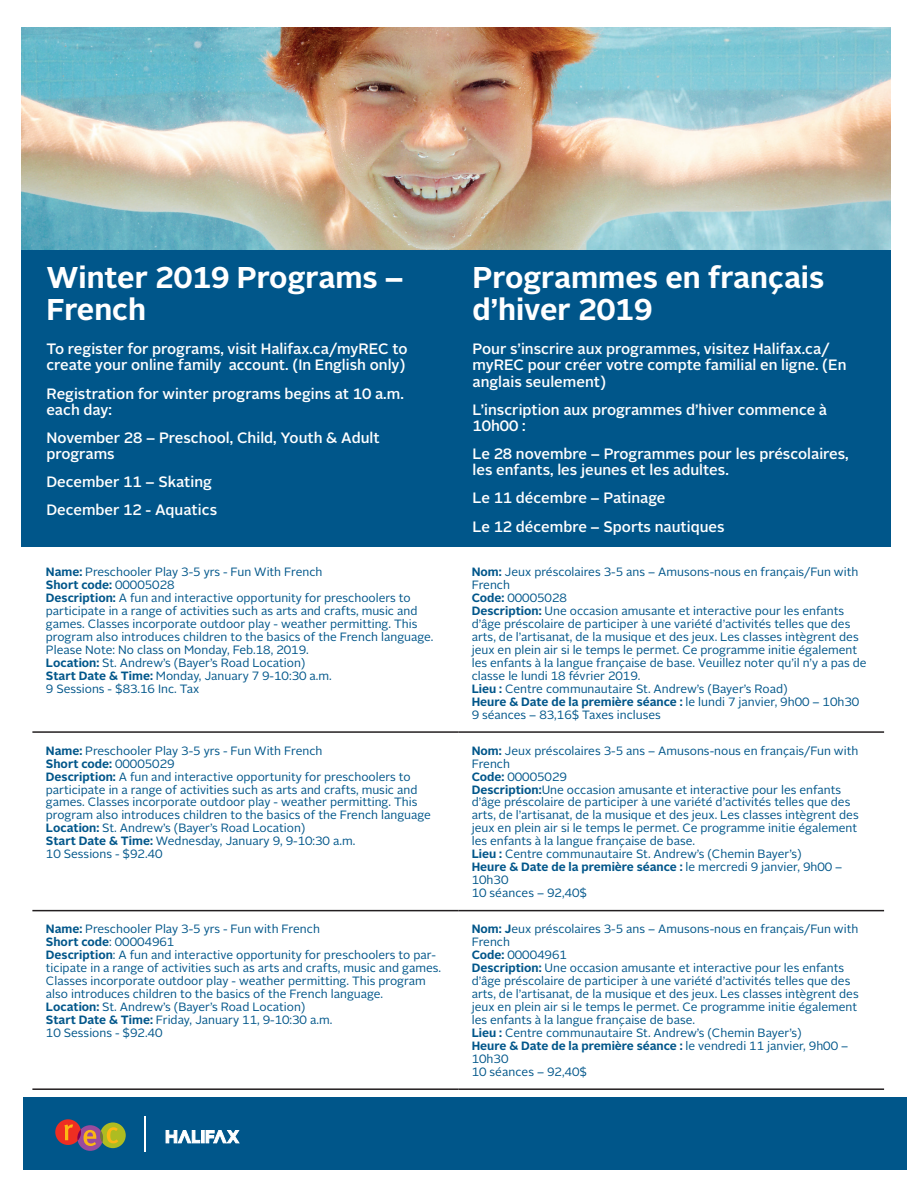
<style>
.page{position:relative;width:918px;height:1188px;background:#fff}
.page>*{position:absolute;margin:0;border:0;box-sizing:border-box;transform-origin:0 0}
.t1{font:700 30px/32.4px "Alright Sans";color:#fff}
.t2{font:500 15px/16.2px "Alright Sans";color:#fff}
.t3{font:12px/12.9px "Alright Sans";color:#00568a}
.s1{font-weight:700}
</style>
<div class="page">
<img style="left:22px;top:27px;width:869px;height:223px">
<div style="left:22px;top:250px;width:869px;height:296px;background:#00568a"></div>
<hr style="left:32px;top:731px;width:426px;height:2px;background:#231f20">
<hr style="left:458px;top:731px;width:426px;height:2px;background:#231f20">
<hr style="left:32px;top:910px;width:426px;height:1px;background:#231f20">
<hr style="left:458px;top:910px;width:426px;height:1px;background:#231f20">
<hr style="left:32px;top:1088px;width:426px;height:2px;background:#231f20">
<hr style="left:458px;top:1088px;width:426px;height:2px;background:#231f20">
<div style="left:24px;top:1097px;width:883px;height:73px;background:#00568a"></div>
<div style="left:100px;top:1122px;width:26px;height:26px;background:#aebc21;border-radius:50%"></div>
<svg style="left:77px;top:1125px;width:26px;height:26px"></svg>
<div style="left:55px;top:1119px;width:26px;height:26px;background:#ee2e22;border-radius:50%"></div>
<svg style="left:64px;top:1124px;width:54px;height:22px"></svg>
<svg style="left:166px;top:1130px;width:73px;height:13px"></svg>
<hr style="left:145px;top:1117px;width:1px;height:35px;background:#fff">
<h1 class="t1" style="left:46px;top:261px;width:359px">Winter 2019 Programs –<br>French</h1>
<p class="t2" style="left:46px;top:341px;width:363px">To register for programs, visit Halifax.ca/myREC to create your online family account. (In English only)</p>
<p class="t2" style="left:46px;top:385px;width:359px">Registration for winter programs begins at 10 a.m. each day:</p>
<p class="t2" style="left:46px;top:430px;width:335px">November 28 – Preschool, Child, Youth &amp; Adult programs</p>
<p class="t2" style="left:46px;top:468px;width:172px;line-height:28.2px">December 11 – Skating<br>December 12 - Aquatics</p>
<h1 class="t1" style="left:472px;top:261px;width:353px">Programmes en français d’hiver 2019</h1>
<p class="t2" style="left:472px;top:341px;width:376px">Pour s’inscrire aux programmes, visitez Halifax.ca/ myREC pour créer votre compte familial en ligne. (En anglais seulement)</p>
<p class="t2" style="left:472px;top:402px;width:356px">L’inscription aux programmes d’hiver commence à<br>10h00 :</p>
<p class="t2" style="left:472px;top:446px;width:378px">Le 28 novembre – Programmes pour les préscolaires, les enfants, les jeunes et les adultes.</p>
<p class="t2" style="left:472px;top:484px;width:254px;line-height:28.2px">Le 11 décembre – Patinage<br>Le 12 décembre – Sports nautiques</p>
<p class="t3" style="left:46px;top:566px;width:389px"><span class="s1">Name:</span> Preschooler Play 3-5 yrs - Fun With French<br><span class="s1">Short code:</span> 00005028<br><span class="s1">Description:</span> A fun and interactive opportunity for preschoolers to participate in a range of activities such as arts and crafts, music and games. Classes incorporate outdoor play - weather permitting. This program also introduces children to the basics of the French language.<br>Please Note: No class on Monday, Feb.18, 2019.<br><span class="s1">Location:</span> St. Andrew’s (Bayer’s Road Location)<br><span class="s1">Start Date &amp; Time:</span> Monday, January 7 9-10:30 a.m.<br>9 Sessions - $83.16 Inc. Tax</p>
<p class="t3" style="left:472px;top:566px;width:396px"><span class="s1">Nom:</span> Jeux préscolaires 3-5 ans – Amusons-nous en français/Fun with French<br><span class="s1">Code:</span> 00005028<br><span class="s1">Description:</span> Une occasion amusante et interactive pour les enfants d’âge préscolaire de participer à une variété d’activités telles que des arts, de l’artisanat, de la musique et des jeux. Les classes intègrent des jeux en plein air si le temps le permet. Ce programme initie également les enfants à la langue française de base. Veuillez noter qu’il n’y a pas de classe le lundi 18 février 2019.<br><span class="s1">Lieu :</span> Centre communautaire St. Andrew’s (Bayer’s Road)<br><span class="s1">Heure &amp; Date de la première séance :</span> le lundi 7 janvier, 9h00 – 10h30<br>9 séances – 83,16$ Taxes incluses</p>
<p class="t3" style="left:46px;top:744px;width:387px"><span class="s1">Name:</span> Preschooler Play 3-5 yrs - Fun With French<br><span class="s1">Short code:</span> 00005029<br><span class="s1">Description:</span> A fun and interactive opportunity for preschoolers to participate in a range of activities such as arts and crafts, music and games. Classes incorporate outdoor play - weather permitting. This program also introduces children to the basics of the French language <span class="s1">Location:</span> St. Andrew’s (Bayer’s Road Location)<br><span class="s1">Start Date &amp; Time:</span> Wednesday, January 9, 9-10:30 a.m.<br>10 Sessions - $92.40</p>
<p class="t3" style="left:472px;top:744px;width:388px"><span class="s1">Nom:</span> Jeux préscolaires 3-5 ans – Amusons-nous en français/Fun with French<br><span class="s1">Code:</span> 00005029<br><span class="s1">Description:</span>Une occasion amusante et interactive pour les enfants d’âge préscolaire de participer à une variété d’activités telles que des arts, de l’artisanat, de la musique et des jeux. Les classes intègrent des jeux en plein air si le temps le permet. Ce programme initie également les enfants à la langue française de base.<br><span class="s1">Lieu :</span> Centre communautaire St. Andrew’s (Chemin Bayer’s)<br><span class="s1">Heure &amp; Date de la première séance :</span> le mercredi 9 janvier, 9h00 – 10h30<br>10 séances – 92,40$</p>
<p class="t3" style="left:46px;top:923px;width:397px"><span class="s1">Name:</span> Preschooler Play 3-5 yrs - Fun with French<br><span class="s1">Short code</span>: 00004961<br><span class="s1">Description</span>: A fun and interactive opportunity for preschoolers to par&shy;ticipate in a range of activities such as arts and crafts, music and games.<br>Classes incorporate outdoor play - weather permitting. This program also introduces children to the basics of the French language.<br><span class="s1">Location:</span> St. Andrew’s (Bayer’s Road Location)<br><span class="s1">Start Date &amp; Time:</span> Friday, January 11, 9-10:30 a.m.<br>10 Sessions - $92.40</p>
<p class="t3" style="left:472px;top:923px;width:388px"><span class="s1">Nom: J</span>eux préscolaires 3-5 ans – Amusons-nous en français/Fun with French<br><span class="s1">Code:</span> 00004961<br><span class="s1">Description:</span> Une occasion amusante et interactive pour les enfants d’âge préscolaire de participer à une variété d’activités telles que des arts, de l’artisanat, de la musique et des jeux. Les classes intègrent des jeux en plein air si le temps le permet. Ce programme initie également les enfants à la langue française de base.<br><span class="s1">Lieu :</span> Centre communautaire St. Andrew’s (Chemin Bayer’s)<br><span class="s1">Heure &amp; Date de la première séance :</span> le vendredi 11 janvier, 9h00 – 10h30<br>10 séances – 92,40$</p>
</div>
